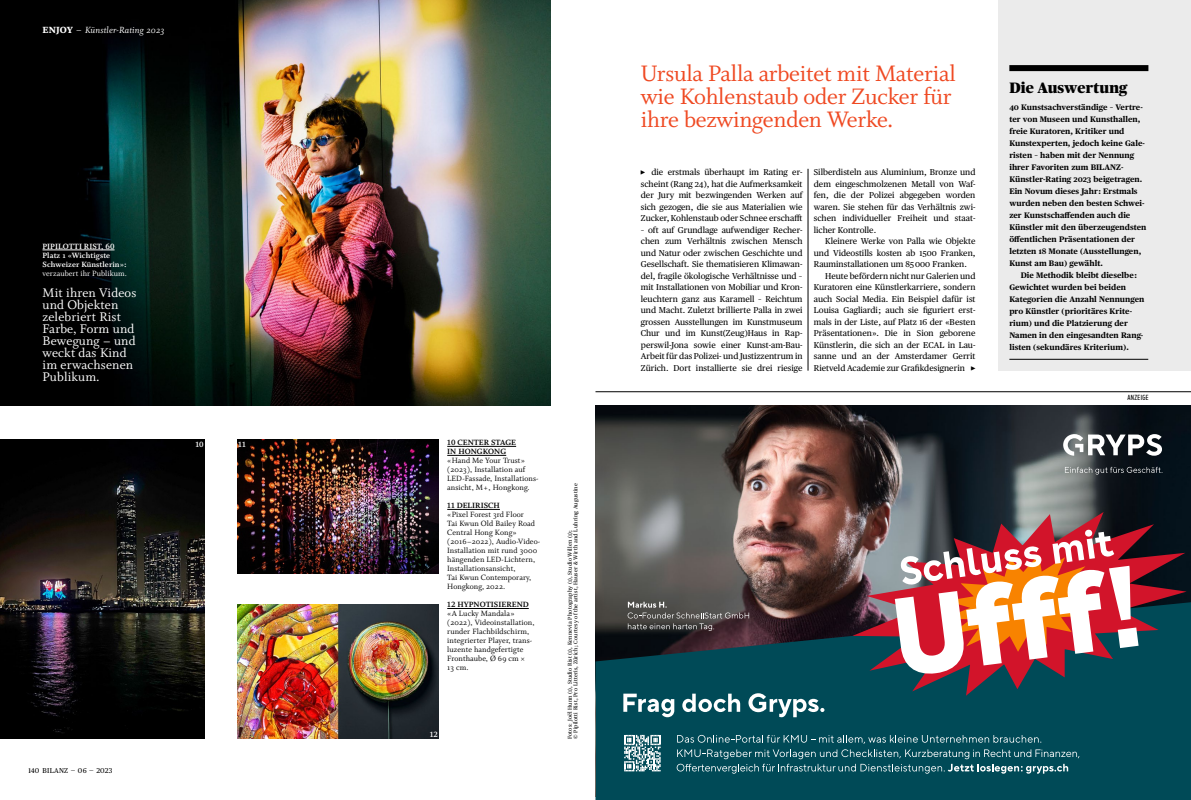
<style>
.page{position:relative;width:1191px;height:800px;background:#fff}
.page>*{position:absolute;margin:0;border:0;box-sizing:border-box;transform-origin:0 0}
._330_Lead_30_WhitRom{font:25px/23px "Whitman";letter-spacing:-.01em;color:#ef4922}
._900_Box_Tit_15_PubH{font:900 15px "Publico Headline";letter-spacing:.01em;color:#000}
._830_Legi_8_5_WhitRo{font:14px/12px "Whitman";letter-spacing:.01em;color:#fff}
._100_RubTit_klein_x0{font:italic 10px "Whitman";letter-spacing:.01em;color:#fff}
._500_GS_mit_Einzug_x{font:8.5px/11.5px "Publico Text";color:#000;text-align:justify}
._830_Legi_8_5_WhitRo-2{font:8.5px/9px "Whitman";letter-spacing:.01em;color:#000}
._830_Legi_8_5_WhitRo-3{font:700 8.5px/9px "Whitman";letter-spacing:.01em;color:#fff}
._830_Legi_8_5_WhitRo-4{font:700 8.5px/9px "Whitman";letter-spacing:.005em;color:#000}
._931_Box_GS_8_PubTxt{font:700 8px/12px "Publico Text";color:#000}
.t1{font:7px "Publico Text";letter-spacing:.035em;color:#000}
.t2{font:extra-condensed 7px "Antenna";letter-spacing:.05em;color:#000}
._400_Fotobyline_x12{font:5.5px "Publico Text";letter-spacing:.025em;color:#000}
._500_GS_ohne_Einzug{font:4px "Carta Std";color:#000}
.s1{font-weight:900;font-style:normal}
.s2{font-weight:400}
.s3{font-size:8.4px}
</style>
<div class="page">
<hr style="left:595px;top:391px;width:596px;height:1px;background:#000">
<img style="left:0;top:0;width:550px;height:405px">
<div style="left:998px;top:0;width:193px;height:370px;background:#ebebeb"></div>
<hr style="left:43px;top:250px;width:71px;height:1px;background:#fff">
<div style="left:1009px;top:65px;width:139px;height:6px;background:#000"></div>
<hr style="left:1009px;top:359px;width:139px;height:1px;background:#000">
<hr style="left:808px;top:169px;width:1px;height:201px;background:#000">
<hr style="left:447px;top:446px;width:69px;height:1px;background:#000">
<hr style="left:447px;top:455px;width:59px;height:1px;background:#000">
<hr style="left:447px;top:509px;width:53px;height:1px;background:#000">
<hr style="left:447px;top:608px;width:82px;height:1px;background:#000">
<img style="left:237px;top:604px;width:201px;height:134px">
<img style="left:237px;top:439px;width:201px;height:134px">
<img style="left:0;top:439px;width:204px;height:299px">
<img style="left:595px;top:405px;width:596px;height:197px">
<svg style="left:595px;top:602px;width:596px;height:197px;background:#074551"></svg>
<svg style="left:677px;top:734px;width:364px;height:9px;background:#2f6b76"></svg>
<svg style="left:676px;top:749px;width:403px;height:24px;background:#296772"></svg>
<svg style="left:623px;top:693px;width:51px;height:24px"></svg>
<svg style="left:682px;top:693px;width:58px;height:19px"></svg>
<svg style="left:748px;top:693px;width:59px;height:24px"></svg>
<svg style="left:807px;top:489px;width:384px;height:228px;background:#32454d"></svg>
<svg style="left:894px;top:529px;width:248px;height:146px"></svg>
<svg style="left:627px;top:601px;width:122px;height:30px;background:#5a5554"></svg>
<svg style="left:1063px;top:434px;width:99px;height:21px"></svg>
<svg style="left:1065px;top:466px;width:97px;height:8px"></svg>
<svg style="left:624px;top:734px;width:36px;height:37px"></svg>
<p class="_100_RubTit_klein_x0" style="left:43px;top:24px;width:123px"><span class="s1">ENJOY</span> – Künstler-Rating 2023</p>
<p class="_830_Legi_8_5_WhitRo-3" style="left:43px;top:241px;width:73px">PIPILOTTI RIST, 60</p>
<p class="_830_Legi_8_5_WhitRo-3" style="left:43px;top:250px;width:86px">Platz 1 «Wichtigste<br>Schweizer Künstlerin»: <span class="s2">verzaubert ihr Publikum.</span></p>
<p class="_830_Legi_8_5_WhitRo" style="left:43px;top:286px;width:95px">Mit ihren Videos und Objekten zelebriert Rist<br>Farbe, Form und<br>Bewegung – und weckt das Kind im erwachsenen<br>Publikum.</p>
<p class="_830_Legi_8_5_WhitRo-3" style="left:195px;top:439px;width:10px">10</p>
<p class="_830_Legi_8_5_WhitRo-3" style="left:238px;top:439px;width:9px">11</p>
<p class="t1" style="left:28px;top:765px;width:86px">140 BILANZ — 06 — 2023</p>
<p class="_830_Legi_8_5_WhitRo-4" style="left:447px;top:438px;width:70px">10 CENTER STAGE<br>IN HONGKONG</p>
<p class="_830_Legi_8_5_WhitRo-2" style="left:447px;top:456px;width:92px">«Hand Me Your Trust» (2023), Installation auf<br>LED-Fassade, Installations&shy;ansicht, M+, Hongkong.</p>
<p class="_830_Legi_8_5_WhitRo-4" style="left:447px;top:501px;width:54px">11 DELIRISCH</p>
<p class="_830_Legi_8_5_WhitRo-2" style="left:447px;top:510px;width:95px">«Pixel Forest 3rd Floor<br>Tai Kwun Old Bailey Road<br>Central Hong Kong» (2016–2022), Audio-Video-<br>Installation mit rund 3000 hängenden LED-Lichtern,<br>Installationsansicht,<br>Tai Kwun Contemporary,<br>Hongkong, 2022.</p>
<p class="_830_Legi_8_5_WhitRo-4" style="left:447px;top:600px;width:83px">12 HYPNOTISIEREND</p>
<p class="_830_Legi_8_5_WhitRo-2" style="left:447px;top:609px;width:89px">«A Lucky Mandala» (2022), Videoinstallation, runder Flachbildschirm, integrierter Player, trans&shy;luzente handgefertigte<br>Fronthaube, Ø 69 cm×<br>13 cm.</p>
<p class="_830_Legi_8_5_WhitRo-3" style="left:430px;top:730px;width:10px">12</p>
<p class="_400_Fotobyline_x12" style="left:571px;top:738px;width:257px;rotate:-90deg">© Pipilotti Rist, Pro Litteris, Zürich; Courtesy of the artist, Hauser &amp; Wirth and Luhring Augustine</p>
<p class="_400_Fotobyline_x12" style="left:566px;top:738px;width:210px;rotate:-90deg">Fotos: Joël Hunn (1), Studio Rist (1), Kennevia Photography (1), Studio Willen (1);</p>
<p class="_330_Lead_30_WhitRom" style="left:641px;top:62px;width:316px">Ursula Palla arbeitet mit Material wie Kohlenstaub oder Zucker für ihre bezwingenden Werke.</p>
<p class="_500_GS_mit_Einzug_x" style="left:641px;top:166px;width:163px;text-indent:11px">die erstmals überhaupt im Rating er&shy;scheint (Rang 24), hat die Aufmerksamkeit der Jury mit bezwingenden Werken auf sich gezogen, die sie aus Materialien wie Zucker, Kohlenstaub oder Schnee erschafft</p>
<p class="_500_GS_mit_Einzug_x" style="left:641px;top:223px;width:163px">– oft auf Grundlage aufwendiger Recher&shy;chen zum Verhältnis zwischen Mensch und Natur oder zwischen Geschichte und Gesellschaft. Sie thematisieren Klimawan&shy;del, fragile ökologische Verhältnisse und – mit Installationen von Mobiliar und Kron&shy;leuchtern ganz aus Karamell – Reichtum und Macht. Zuletzt brillierte Palla in zwei grossen Ausstellungen im Kunstmuseum Chur und im Kunst(Zeug)Haus in Rap&shy;perswil-Jona sowie einer Kunst-am-Bau-Arbeit für das Polizei- und Justizzentrum in Zürich. Dort installierte sie drei riesige</p>
<p class="_500_GS_ohne_Einzug" style="left:641px;top:170px;width:6px">•</p>
<p class="_500_GS_mit_Einzug_x" style="left:814px;top:166px;width:163px">Silberdisteln aus Aluminium, Bronze und dem eingeschmolzenen Metall von Waf&shy;fen, die der Polizei abgegeben worden waren. Sie stehen für das Verhältnis zwi&shy;schen individueller Freiheit und staat&shy;licher Kontrolle.</p>
<p class="_500_GS_mit_Einzug_x" style="left:814px;top:235px;width:163px;text-indent:11px">Kleinere Werke von Palla wie Objekte und Videostills kosten ab 1500 Franken, Rauminstallationen um 85 000 Franken.</p>
<p class="_500_GS_mit_Einzug_x" style="left:814px;top:269px;width:163px;text-indent:11px">Heute befördern nicht nur Galerien und Kuratoren eine Künstlerkarriere, sondern auch Social Media. Ein Beispiel dafür ist Louisa Gagliardi; auch sie figuriert erst&shy;mals in der Liste, auf Platz 16 der «Besten Präsentationen». Die in Sion geborene Künstlerin, die sich an der <span class="s3">ECAL</span> in Lau&shy;sanne und an der Amsterdamer Gerrit Rietveld Academie zur Grafikdesignerin</p>
<p class="_500_GS_ohne_Einzug" style="left:971px;top:366px;width:6px">•</p>
<p class="_900_Box_Tit_15_PubH" style="left:1009px;top:77px;width:120px">Die Auswertung</p>
<p class="_931_Box_GS_8_PubTxt" style="left:1009px;top:101px;width:139px">40 Kunstsachverständige – Vertre&shy;ter von Museen und Kunsthallen, freie Kuratoren, Kritiker und<br>Kunstexperten, jedoch keine Gale&shy;risten – haben mit der Nennung ihrer Favoriten zum BILANZ-<br>Künstler-Rating 2023 beigetragen.<br>Ein Novum dieses Jahr: Erstmals wurden neben den besten Schwei&shy;zer Kunstschaffenden auch die<br>Künstler mit den überzeugendsten öffentlichen Präsentationen der letzten 18 Monate (Ausstellungen,<br>Kunst am Bau) gewählt.</p>
<p class="_931_Box_GS_8_PubTxt" style="left:1009px;top:269px;width:136px;text-indent:11px">Die Methodik bleibt dieselbe:<br>Gewichtet wurden bei beiden<br>Kategorien die Anzahl Nennungen pro Künstler (prioritäres Krite&shy;rium) und die Platzierung der<br>Namen in den eingesandten Rang&shy;listen (sekundäres Kriterium).</p>
<p class="t2" style="left:1127px;top:393px;width:22px">ANZEIGE</p>
</div>
